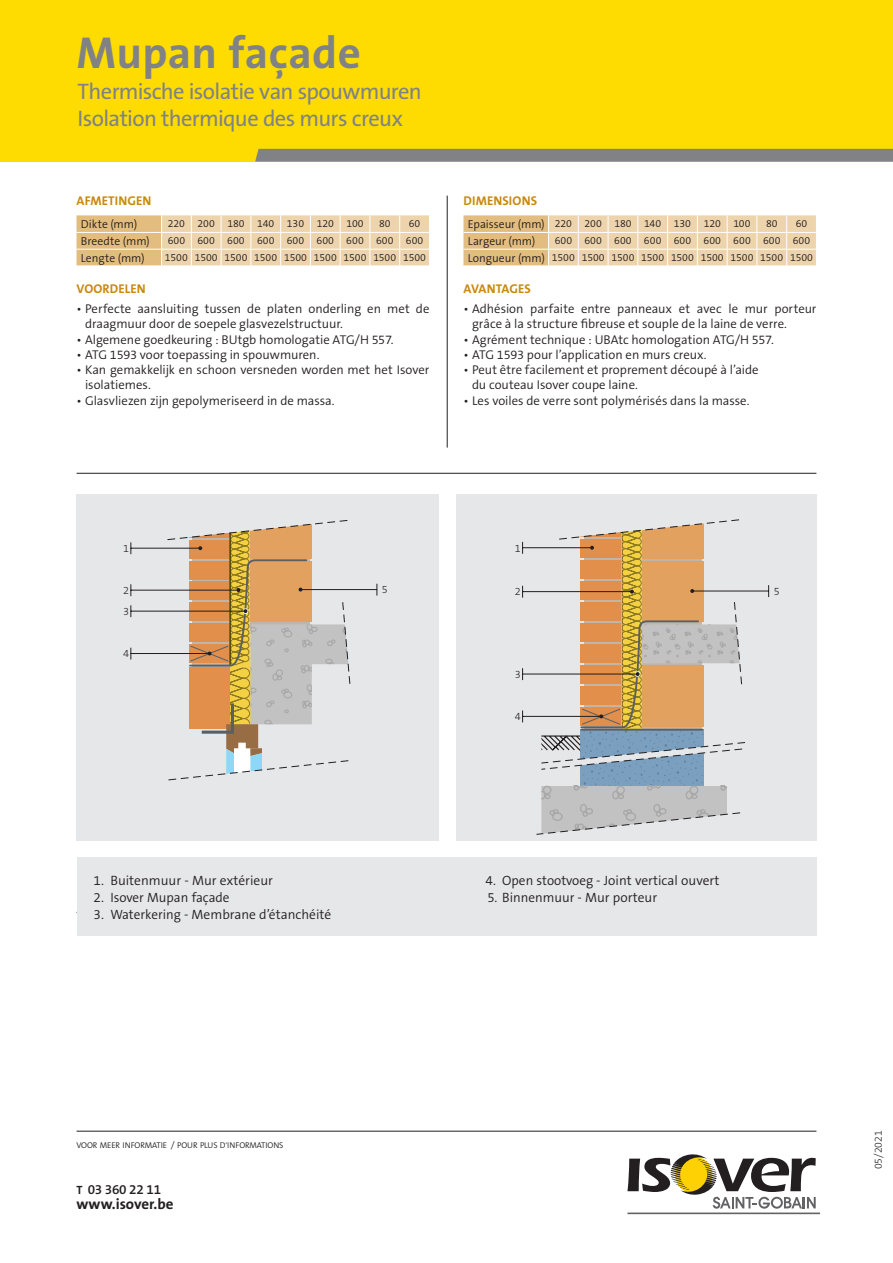
<style>
.page{position:relative;width:893px;height:1263px;background:#fff}
.page>*{position:absolute;margin:0;border:0;box-sizing:border-box;transform-origin:0 0}
.t1{font:700 45px "The Sans B7";letter-spacing:.005em;color:#808285}
.subtitel{font:22.5px "The Sans B5 Plain";letter-spacing:-.03em;color:#808285}
.t2{font:700 15px "The Sans B7";color:#231f20}
.Normaal{font:300 13.5px "The Sans B4";color:#231f20}
.t3{font:600 13.5px "The Sans B6";letter-spacing:-.015em;color:#231f20}
.Bodytekst_inspring{font:300 12.75px/15.3px "The Sans B4";color:#231f20}
.Bodytekst_titel{font:700 12.75px "The Sans B7";letter-spacing:.01em;color:#c8890e}
.Bodytekst{font:300 11.7px "The Sans B4";color:#231f20}
.t4{font:300 10.95px "The Sans B3";color:#231f20}
.t5{font:300 10.8px "The Sans B3";color:#231f20}
.Tabel_1{font:300 10.5px "The Sans B4";letter-spacing:.005em;color:#231f20}
.Normaal-2{font:300 10.5px "The Sans B3";color:#231f20}
.t6{font:300 8.4px "The Sans B4";letter-spacing:-.015em;color:#231f20}
.s1{font-size:9px}
.s2{font-size:7.5px}
.s3{font-family:"The Sans B7";font-weight:700;font-size:12px}
</style>
<div class="page">
<div style="left:0;top:0;width:893px;height:162px;background:#ffdc01"></div>
<svg style="left:255px;top:149px;width:638px;height:13px"></svg>
<hr style="left:447px;top:196px;width:1px;height:252px;background:#231f20">
<hr style="left:77px;top:1131px;width:739px;height:1px;background:#231f20">
<hr style="left:627px;top:1212px;width:193px;height:2px;background:#636366">
<svg style="left:627px;top:1154px;width:189px;height:55px"></svg>
<svg style="left:77px;top:215px;width:353px;height:51px"></svg>
<svg style="left:463px;top:215px;width:354px;height:51px"></svg>
<hr style="left:77px;top:473px;width:739px;height:1px;background:#231f20">
<div style="left:77px;top:495px;width:362px;height:346px;background:#e6e7e9"></div>
<hr style="left:131px;top:548px;width:69px;height:1px;background:#231f20">
<hr style="left:131px;top:653px;width:79px;height:1px;background:#231f20">
<hr style="left:131px;top:611px;width:114px;height:1px;background:#231f20">
<hr style="left:300px;top:589px;width:77px;height:1px;background:#231f20">
<svg style="left:188px;top:521px;width:164px;height:258px"></svg>
<hr style="left:131px;top:590px;width:107px;height:1px;background:#231f20">
<div style="left:456px;top:495px;width:360px;height:346px;background:#e6e7e9"></div>
<svg style="left:536px;top:519px;width:205px;height:316px"></svg>
<hr style="left:522px;top:547px;width:70px;height:1px;background:#231f20">
<hr style="left:522px;top:716px;width:79px;height:1px;background:#231f20">
<hr style="left:522px;top:674px;width:116px;height:1px;background:#231f20">
<hr style="left:522px;top:591px;width:110px;height:1px;background:#231f20">
<svg style="left:541px;top:521px;width:209px;height:250px"></svg>
<hr style="left:692px;top:591px;width:77px;height:1px;background:#231f20">
<div style="left:77px;top:857px;width:739px;height:79px;background:#e6e7e9"></div>
<p class="t1" style="left:77px;top:29px;width:286px">Mupan façade</p>
<p class="subtitel" style="left:78px;top:80px;width:346px">Thermische isolatie van spouwmuren</p>
<p class="subtitel" style="left:78px;top:107px;width:327px">Isolation thermique des murs creux</p>
<p class="Bodytekst_titel" style="left:77px;top:194px;width:76px">AFMETINGEN</p>
<p class="Bodytekst" style="left:81px;top:218px;width:58px">Dikte (mm)</p>
<p class="Tabel_1" style="left:168px;top:218px;width:19px">220</p>
<p class="Tabel_1" style="left:198px;top:218px;width:19px">200</p>
<p class="Tabel_1" style="left:227px;top:218px;width:19px">180</p>
<p class="Tabel_1" style="left:257px;top:218px;width:19px">140</p>
<p class="Tabel_1" style="left:287px;top:218px;width:19px">130</p>
<p class="Tabel_1" style="left:317px;top:218px;width:19px">120</p>
<p class="Tabel_1" style="left:346px;top:218px;width:19px">100</p>
<p class="Tabel_1" style="left:379px;top:218px;width:13px">80</p>
<p class="Tabel_1" style="left:409px;top:218px;width:13px">60</p>
<p class="Bodytekst" style="left:81px;top:235px;width:70px">Breedte (mm)</p>
<p class="Tabel_1" style="left:168px;top:235px;width:19px">600</p>
<p class="Tabel_1" style="left:197px;top:235px;width:19px">600</p>
<p class="Tabel_1" style="left:227px;top:235px;width:19px">600</p>
<p class="Tabel_1" style="left:257px;top:235px;width:19px">600</p>
<p class="Tabel_1" style="left:287px;top:235px;width:19px">600</p>
<p class="Tabel_1" style="left:317px;top:235px;width:19px">600</p>
<p class="Tabel_1" style="left:346px;top:235px;width:19px">600</p>
<p class="Tabel_1" style="left:376px;top:235px;width:19px">600</p>
<p class="Tabel_1" style="left:406px;top:235px;width:19px">600</p>
<p class="Bodytekst" style="left:81px;top:252px;width:65px">Lengte (mm)</p>
<p class="Tabel_1" style="left:165px;top:252px;width:24px">1500</p>
<p class="Tabel_1" style="left:195px;top:252px;width:24px">1500</p>
<p class="Tabel_1" style="left:224px;top:252px;width:24px">1500</p>
<p class="Tabel_1" style="left:254px;top:252px;width:24px">1500</p>
<p class="Tabel_1" style="left:284px;top:252px;width:24px">1500</p>
<p class="Tabel_1" style="left:314px;top:252px;width:24px">1500</p>
<p class="Tabel_1" style="left:344px;top:252px;width:24px">1500</p>
<p class="Tabel_1" style="left:373px;top:252px;width:24px">1500</p>
<p class="Tabel_1" style="left:403px;top:252px;width:24px">1500</p>
<p class="Bodytekst_titel" style="left:77px;top:282px;width:71px">VOORDELEN</p>
<p class="Bodytekst_inspring" style="left:85px;top:302px;width:346px;text-indent:-9px">• Perfecte aansluiting tussen de platen onderling en met de draagmuur door de soepele glasvezelstructuur.</p>
<p class="Bodytekst_inspring" style="left:77px;top:332px;width:319px">• Algemene goedkeuring : BUtgb homologatie ATG/H 557.</p>
<p class="Bodytekst_inspring" style="left:77px;top:348px;width:244px">• ATG 1593 voor toepassing in spouwmuren.</p>
<p class="Bodytekst_inspring" style="left:85px;top:363px;width:346px;text-indent:-9px">• Kan gemakkelijk en schoon versneden worden met het Isover isolatiemes.</p>
<p class="Bodytekst_inspring" style="left:77px;top:394px;width:260px">• Glasvliezen zijn gepolymeriseerd in de massa.</p>
<p class="Bodytekst_titel" style="left:463px;top:194px;width:75px">DIMENSIONS</p>
<p class="Bodytekst" style="left:468px;top:218px;width:79px">Epaisseur (mm)</p>
<p class="Tabel_1" style="left:555px;top:218px;width:19px">220</p>
<p class="Tabel_1" style="left:585px;top:218px;width:19px">200</p>
<p class="Tabel_1" style="left:614px;top:218px;width:19px">180</p>
<p class="Tabel_1" style="left:644px;top:218px;width:19px">140</p>
<p class="Tabel_1" style="left:674px;top:218px;width:19px">130</p>
<p class="Tabel_1" style="left:704px;top:218px;width:19px">120</p>
<p class="Tabel_1" style="left:733px;top:218px;width:19px">100</p>
<p class="Tabel_1" style="left:766px;top:218px;width:13px">80</p>
<p class="Tabel_1" style="left:796px;top:218px;width:13px">60</p>
<p class="Bodytekst" style="left:468px;top:235px;width:69px">Largeur (mm)</p>
<p class="Tabel_1" style="left:555px;top:235px;width:19px">600</p>
<p class="Tabel_1" style="left:584px;top:235px;width:19px">600</p>
<p class="Tabel_1" style="left:614px;top:235px;width:19px">600</p>
<p class="Tabel_1" style="left:644px;top:235px;width:19px">600</p>
<p class="Tabel_1" style="left:674px;top:235px;width:19px">600</p>
<p class="Tabel_1" style="left:703px;top:235px;width:19px">600</p>
<p class="Tabel_1" style="left:733px;top:235px;width:19px">600</p>
<p class="Tabel_1" style="left:763px;top:235px;width:19px">600</p>
<p class="Tabel_1" style="left:793px;top:235px;width:19px">600</p>
<p class="Bodytekst" style="left:468px;top:252px;width:79px">Longueur (mm)</p>
<p class="Tabel_1" style="left:552px;top:252px;width:24px">1500</p>
<p class="Tabel_1" style="left:582px;top:252px;width:24px">1500</p>
<p class="Tabel_1" style="left:611px;top:252px;width:24px">1500</p>
<p class="Tabel_1" style="left:641px;top:252px;width:24px">1500</p>
<p class="Tabel_1" style="left:671px;top:252px;width:24px">1500</p>
<p class="Tabel_1" style="left:701px;top:252px;width:24px">1500</p>
<p class="Tabel_1" style="left:730px;top:252px;width:24px">1500</p>
<p class="Tabel_1" style="left:760px;top:252px;width:24px">1500</p>
<p class="Tabel_1" style="left:790px;top:252px;width:24px">1500</p>
<p class="Bodytekst_titel" style="left:463px;top:282px;width:69px">AVANTAGES</p>
<p class="Bodytekst_inspring" style="left:472px;top:302px;width:346px;text-indent:-9px">• Adhésion parfaite entre panneaux et avec le mur porteur grâce à la structure fibreuse et souple de la laine de verre.</p>
<p class="Bodytekst_inspring" style="left:463px;top:332px;width:312px">• Agrément technique : UBAtc homologation ATG/H 557.</p>
<p class="Bodytekst_inspring" style="left:463px;top:348px;width:245px">• ATG 1593 pour l’application en murs creux.</p>
<p class="Bodytekst_inspring" style="left:463px;top:363px;width:297px">• Peut être facilement et proprement découpé à l’aide</p>
<p class="Bodytekst_inspring" style="left:472px;top:378px;width:167px">du couteau Isover coupe laine.</p>
<p class="Bodytekst_inspring" style="left:463px;top:394px;width:287px">• Les voiles de verre sont polymérisés dans la masse.</p>
<p class="t5" style="left:123px;top:543px;width:7px">1</p>
<p class="t5" style="left:123px;top:585px;width:7px">2</p>
<p class="t5" style="left:382px;top:584px;width:7px">5</p>
<p class="t5" style="left:123px;top:606px;width:7px">3</p>
<p class="t5" style="left:123px;top:648px;width:7px">4</p>
<p class="t4" style="left:515px;top:542px;width:7px">1</p>
<p class="t4" style="left:515px;top:586px;width:7px">2</p>
<p class="t4" style="left:774px;top:585px;width:7px">5</p>
<p class="t4" style="left:515px;top:668px;width:7px">3</p>
<p class="t4" style="left:515px;top:711px;width:7px">4</p>
<p class="Normaal" style="left:94px;top:873px;width:181px">1. Buitenmuur - Mur extérieur</p>
<p class="Normaal" style="left:94px;top:890px;width:137px">2. Isover Mupan façade</p>
<p class="Normaal" style="left:94px;top:907px;width:239px">3. Waterkering - Membrane d’étanchéité</p>
<p class="Normaal" style="left:486px;top:873px;width:235px">4. Open stootvoeg - Joint vertical ouvert</p>
<p class="Normaal" style="left:487px;top:890px;width:171px">5. Binnenmuur - Mur porteur</p>
<p class="t6" style="left:77px;top:1140px;width:208px">VOOR MEER INFORMATIE <span class="s1">/</span> POUR PLUS D<span class="s2">’</span>INFORMATIONS</p>
<p class="t3" style="left:77px;top:1182px;width:86px"><span class="s3">T</span> 03 360 22 11</p>
<p class="t2" style="left:77px;top:1196px;width:98px">www.isover.be</p>
<p class="Normaal-2" style="left:873px;top:1169px;width:41px;rotate:-90deg">05/2021</p>
</div>
